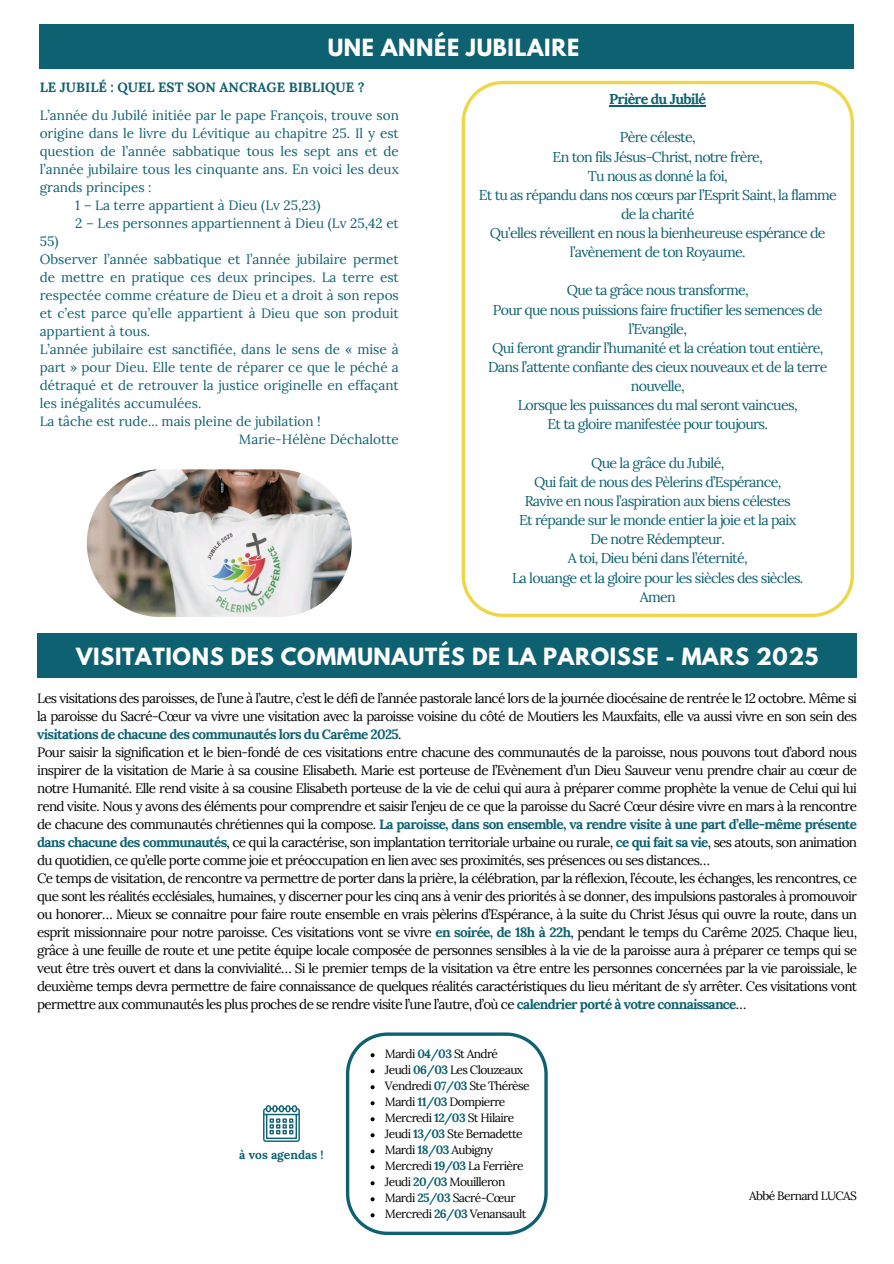
<style>
.page{position:relative;width:894px;height:1264px;background:#fff}
.page>*{position:absolute;margin:0;border:0;box-sizing:border-box;transform-origin:0 0}
.t1{font:700 21px "League Spartan";letter-spacing:.03em;color:#fff}
.t2{font:14.25px/19.2px "Lora";letter-spacing:-.05em;color:#0e6171;text-align:center}
.t3{font:700 14.25px "Lora";letter-spacing:-.05em;color:#0e6171}
.t4{font:13.5px/18px "Lora";letter-spacing:-.05em;color:#000}
.t5{font:13.5px "Lora";color:#0e6171}
.t6{font:700 13.5px "Lora";color:#0e6171}
.t7{font:12px "Lora";letter-spacing:-.05em;color:#000}
.t8{font:700 12px "Lora";color:#0e6171}
.s1{font-weight:700;color:#0e6171}
</style>
<div class="page">
<div style="left:40px;top:25px;width:813px;height:44px;background:#0e6171"></div>
<div style="left:37px;top:634px;width:819px;height:44px;background:#0e6171"></div>
<img style="left:87px;top:469px;width:264px;height:148px;border-radius:74px">
<svg style="left:346px;top:1032px;width:201px;height:202px"></svg>
<svg style="left:263px;top:1105px;width:37px;height:36px"></svg>
<svg style="left:461px;top:81px;width:392px;height:535px"></svg>
<hr style="left:609px;top:105px;width:96px;height:1px;background:#0e6171">
<p class="t1" style="left:327px;top:37px;width:253px">UNE ANNÉE JUBILAIRE</p>
<p class="t6" style="left:40px;top:78px;width:326px">LE JUBILÉ : QUEL EST SON ANCRAGE BIBLIQUE ?</p>
<p class="t5" style="left:40px;top:106px;width:360px">L’année du Jubilé initiée par le pape François, trouve son</p>
<p class="t5" style="left:40px;top:124px;width:360px">origine dans le livre du Lévitique au chapitre 25. Il y est</p>
<p class="t5" style="left:40px;top:142px;width:360px">question de l’année sabbatique tous les sept ans et de</p>
<p class="t5" style="left:40px;top:160px;width:360px">l’année jubilaire tous les cinquante ans. En voici les deux</p>
<p class="t5" style="left:40px;top:178px;width:113px">grands principes :</p>
<p class="t5" style="left:75px;top:196px;width:247px">1 – La terre appartient à Dieu (Lv 25,23)</p>
<p class="t5" style="left:75px;top:214px;width:325px">2 – Les personnes appartiennent à Dieu (Lv 25,42 et</p>
<p class="t5" style="left:40px;top:232px;width:20px">55)</p>
<p class="t5" style="left:40px;top:250px;width:360px">Observer l’année sabbatique et l’année jubilaire permet</p>
<p class="t5" style="left:40px;top:268px;width:360px">de mettre en pratique ces deux principes. La terre est</p>
<p class="t5" style="left:40px;top:286px;width:360px">respectée comme créature de Dieu et a droit à son repos</p>
<p class="t5" style="left:40px;top:304px;width:360px">et c’est parce qu’elle appartient à Dieu que son produit</p>
<p class="t5" style="left:40px;top:322px;width:112px">appartient à tous.</p>
<p class="t5" style="left:40px;top:340px;width:360px">L’année jubilaire est sanctifiée, dans le sens de « mise à</p>
<p class="t5" style="left:40px;top:358px;width:360px">part » pour Dieu. Elle tente de réparer ce que le péché a</p>
<p class="t5" style="left:40px;top:376px;width:360px">détraqué et de retrouver la justice originelle en effaçant</p>
<p class="t5" style="left:40px;top:394px;width:163px">les inégalités accumulées.</p>
<p class="t5" style="left:40px;top:412px;width:282px">La tâche est rude... mais pleine de jubilation !</p>
<p class="t5" style="left:239px;top:430px;width:161px">Marie-Hélène Déchalotte</p>
<p class="t3" style="left:609px;top:90px;width:98px">Prière du Jubilé</p>
<p class="t2" style="left:478px;top:128px;width:359px">Père céleste,<br>En ton fils Jésus-Christ, notre frère,<br>Tu nous as donné la foi,<br>Et tu as répandu dans nos cœurs par l’Esprit Saint, la flamme de la charité<br>Qu’elles réveillent en nous la bienheureuse espérance de l’avènement de ton Royaume.</p>
<p class="t2" style="left:488px;top:281px;width:341px">Que ta grâce nous transforme,<br>Pour que nous puissions faire fructifier les semences de l’Evangile,<br>Qui feront grandir l’humanité et la création tout entière, Dans l’attente confiante des cieux nouveaux et de la terre nouvelle,<br>Lorsque les puissances du mal seront vaincues,<br>Et ta gloire manifestée pour toujours.</p>
<p class="t2" style="left:512px;top:453px;width:293px">Que la grâce du Jubilé,<br>Qui fait de nous des Pèlerins d’Espérance,<br>Ravive en nous l’aspiration aux biens célestes<br>Et répande sur le monde entier la joie et la paix De notre Rédempteur.<br>A toi, Dieu béni dans l’éternité,<br>La louange et la gloire pour les siècles des siècles.<br>Amen</p>
<h1 class="t1" style="left:76px;top:646px;width:743px">VISITATIONS DES COMMUNAUTÉS DE LA PAROISSE - MARS 2025</h1>
<h2 class="t4" style="left:37px;top:689px;width:821px">Les visitations des paroisses, de l’une à l’autre, c’est le défi de l’année pastorale lancé lors de la journée diocésaine de rentrée le 12 octobre. Même si la paroisse du Sacré-Cœur va vivre une visitation avec la paroisse voisine du côté de Moutiers les Mauxfaits, elle va aussi vivre en son sein des <span class="s1">visitations de chacune des communautés lors du Carême 2025</span>.<br>Pour saisir la signification et le bien-fondé de ces visitations entre chacune des communautés de la paroisse, nous pouvons tout d’abord nous inspirer de la visitation de Marie à sa cousine Elisabeth. Marie est porteuse de l’Evènement d’un Dieu Sauveur venu prendre chair au cœur de notre Humanité. Elle rend visite à sa cousine Elisabeth porteuse de la vie de celui qui aura à préparer comme prophète la venue de Celui qui lui rend visite. Nous y avons des éléments pour comprendre et saisir l’enjeu de ce que la paroisse du Sacré Cœur désire vivre en mars à la rencontre de chacune des communautés chrétiennes qui la compose. <span class="s1">La paroisse, dans son ensemble, va rendre visite à une part d’elle-même présente dans chacune des communautés</span>, ce qui la caractérise, son implantation territoriale urbaine ou rurale, <span class="s1">ce qui fait sa vie</span>, ses atouts, son animation du quotidien, ce qu’elle porte comme joie et préoccupation en lien avec ses proximités, ses présences ou ses distances…<br>Ce temps de visitation, de rencontre va permettre de porter dans la prière, la célébration, par la réflexion, l’écoute, les échanges, les rencontres, ce que sont les réalités ecclésiales, humaines, y discerner pour les cinq ans à venir des priorités à se donner, des impulsions pastorales à promouvoir ou honorer… Mieux se connaitre pour faire route ensemble en vrais pèlerins d’Espérance, à la suite du Christ Jésus qui ouvre la route, dans un esprit missionnaire pour notre paroisse. Ces visitations vont se vivre <span class="s1">en soirée, de 18h à 22h</span>, pendant le temps du Carême 2025. Chaque lieu, grâce à une feuille de route et une petite équipe locale composée de personnes sensibles à la vie de la paroisse aura à préparer ce temps qui se veut être très ouvert et dans la convivialité… Si le premier temps de la visitation va être entre les personnes concernées par la vie paroissiale, le deuxième temps devra permettre de faire connaissance de quelques réalités caractéristiques du lieu méritant de s’y arrêter. Ces visitations vont permettre aux communautés les plus proches de se rendre visite l’une l’autre, d’où ce <span class="s1">calendrier porté à votre connaissance</span>…</h2>
<p class="t8" style="left:239px;top:1146px;width:86px">à vos agendas !</p>
<h4 class="t7" style="left:385px;top:1046px;width:115px">Mardi <span class="s1">04/03</span> St André</h4>
<h4 class="t7" style="left:385px;top:1062px;width:140px">Jeudi <span class="s1">06/03</span> Les Clouzeaux</h4>
<h4 class="t7" style="left:385px;top:1078px;width:146px">Vendredi <span class="s1">07/03</span> Ste Thérèse</h4>
<h4 class="t7" style="left:385px;top:1094px;width:122px">Mardi <span class="s1">11/03</span> Dompierre</h4>
<p class="t7" style="left:385px;top:1110px;width:131px">Mercredi <span class="s1">12/03</span> St Hilaire</p>
<p class="t7" style="left:385px;top:1126px;width:139px">Jeudi <span class="s1">13/03</span> Ste Bernadette</p>
<h1 class="t7" style="left:385px;top:1142px;width:110px">Mardi <span class="s1">18/03</span> Aubigny</h1>
<h4 class="t7" style="left:385px;top:1158px;width:140px">Mercredi <span class="s1">19/03</span> La Ferrière</h4>
<p class="t7" style="left:385px;top:1174px;width:122px">Jeudi <span class="s1">20/03</span> Mouilleron</p>
<p class="t7" style="left:385px;top:1190px;width:132px">Mardi <span class="s1">25/03</span> Sacré-Cœur</p>
<h5 class="t7" style="left:385px;top:1206px;width:143px">Mercredi <span class="s1">26/03</span> Venansault</h5>
<h3 class="t7" style="left:749px;top:1188px;width:109px">Abbé Bernard LUCAS</h3>
</div>
